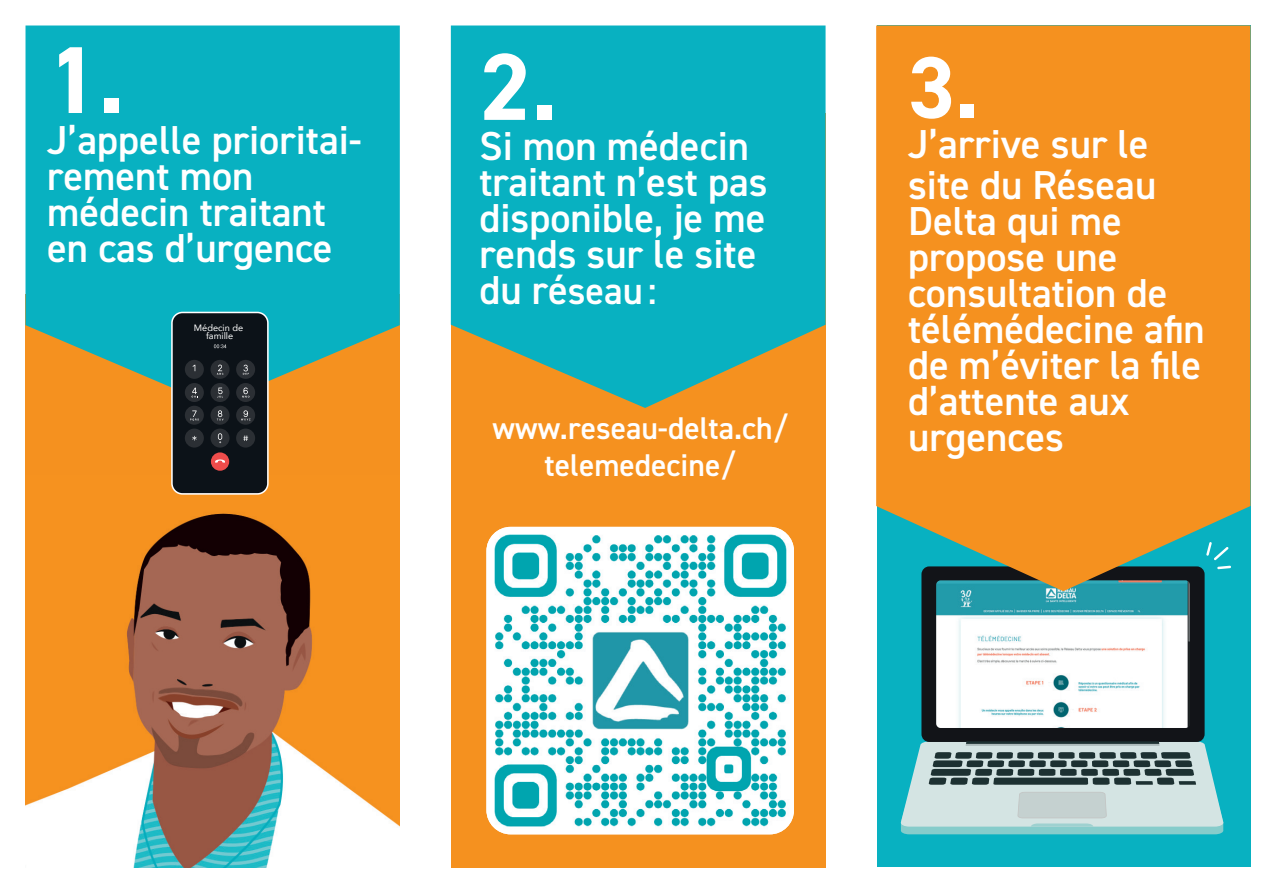
<style>
.page{position:relative;width:1276px;height:893px;background:#fff}
.page>*{position:absolute;margin:0;border:0;box-sizing:border-box;transform-origin:0 0}
.t1{font:700 95.4px "DIN2014";color:#fff}
.t2{font:700 87.75px "DIN2014";color:#fff}
.t3{font:600 40.5px/36px "DIN2014";color:#fff}
.t4{font:600 38.25px "DIN2014";color:#fff}
.t5{font:600 31.5px/36.2px "DIN2014";color:#fff;text-align:center}
.t6{font:9.22px/7.9px "Avenir";color:#fff;text-align:center}
.s1{font-size:40.5px}
</style>
<div class="page">
<div style="left:26px;top:294px;width:374px;height:573px;background:#f5911f"></div>
<img style="left:26px;top:490px;width:374px;height:377px">
<svg style="left:26px;top:26px;width:374px;height:362px;fill:#08b1c1"></svg>
<div style="left:172px;top:312px;width:96px;height:182px;background:#0c1218;border-radius:11px"></div>
<div style="left:171px;top:312px;width:98px;height:183px;border:2px solid #fff;border-radius:11px"></div>
<div style="left:185px;top:360px;width:19px;height:19px;background:#2b2f34;border-radius:50%"></div>
<div style="left:210px;top:360px;width:19px;height:19px;background:#2b2f34;border-radius:50%"></div>
<div style="left:236px;top:360px;width:19px;height:19px;background:#2b2f34;border-radius:50%"></div>
<div style="left:185px;top:383px;width:19px;height:19px;background:#2b2f34;border-radius:50%"></div>
<div style="left:210px;top:383px;width:19px;height:19px;background:#2b2f34;border-radius:50%"></div>
<div style="left:236px;top:383px;width:19px;height:19px;background:#2b2f34;border-radius:50%"></div>
<div style="left:185px;top:406px;width:19px;height:19px;background:#2b2f34;border-radius:50%"></div>
<div style="left:210px;top:406px;width:19px;height:19px;background:#2b2f34;border-radius:50%"></div>
<div style="left:236px;top:406px;width:19px;height:19px;background:#2b2f34;border-radius:50%"></div>
<div style="left:185px;top:429px;width:19px;height:19px;background:#2b2f34;border-radius:50%"></div>
<div style="left:210px;top:429px;width:19px;height:19px;background:#2b2f34;border-radius:50%"></div>
<div style="left:236px;top:429px;width:19px;height:19px;background:#2b2f34;border-radius:50%"></div>
<div style="left:211px;top:452px;width:18px;height:19px;background:#ef4c4b;border-radius:50%"></div>
<svg style="left:215px;top:459px;width:10px;height:4px"></svg>
<svg style="left:217px;top:365px;width:6px;height:10px"></svg>
<svg style="left:243px;top:365px;width:6px;height:10px"></svg>
<svg style="left:191px;top:388px;width:7px;height:10px"></svg>
<svg style="left:242px;top:387px;width:7px;height:11px"></svg>
<svg style="left:241px;top:410px;width:9px;height:10px"></svg>
<svg style="left:190px;top:410px;width:9px;height:11px"></svg>
<svg style="left:217px;top:410px;width:6px;height:10px"></svg>
<svg style="left:192px;top:436px;width:5px;height:4px"></svg>
<svg style="left:243px;top:435px;width:5px;height:6px"></svg>
<svg style="left:218px;top:433px;width:4px;height:10px"></svg>
<svg style="left:217px;top:388px;width:6px;height:10px"></svg>
<svg style="left:214px;top:344px;width:12px;height:4px"></svg>
<div style="left:451px;top:113px;width:374px;height:754px;background:#f5911f"></div>
<svg style="left:451px;top:26px;width:374px;height:382px;fill:#08b1c1"></svg>
<img style="left:486px;top:527px;width:308px;height:307px">
<div style="left:876px;top:26px;width:374px;height:841px;background:#08b1c1"></div>
<svg style="left:900px;top:741px;width:323px;height:93px"></svg>
<div style="left:921px;top:566px;width:283px;height:176px;background:#121418;border-radius:8px"></div>
<img style="left:936px;top:591px;width:254px;height:137px">
<hr style="left:966px;top:741px;width:193px;height:3px;background:#1d3132">
<hr style="left:965px;top:744px;width:194px;height:2px;background:#adbbbb">
<svg style="left:876px;top:26px;width:374px;height:565px;fill:#f5911f"></svg>
<h1 class="t1" style="left:47px;top:17px;width:79px">1.</h1>
<p class="t3" style="left:47px;top:121px;width:316px">J’appelle prioritai&shy;rement mon médecin traitant en cas d’urgence</p>
<p class="t6" style="left:194px;top:324px;width:51px">Médecin de famille</p>
<h1 class="t1" style="left:479px;top:24px;width:79px">2.</h1>
<p class="t3" style="left:479px;top:128px;width:290px">Si mon médecin traitant n’est pas disponible, je me rends sur le site</p>
<p class="t4" style="left:479px;top:266px;width:179px"><span class="s1">du ré</span>seau:</p>
<p class="t5" style="left:492px;top:410px;width:297px">www.reseau-delta.ch/ telemedecine/</p>
<h2 class="t2" style="left:908px;top:29px;width:72px">3.</h2>
<p class="t3" style="left:908px;top:123px;width:250px;line-height:40.5px">J’arrive sur le site du Réseau</p>
<p class="t3" style="left:908px;top:202px;width:298px">Delta qui me propose une consultation de télémédecine afin de m’éviter la file d’attente aux urgences</p>
</div>
